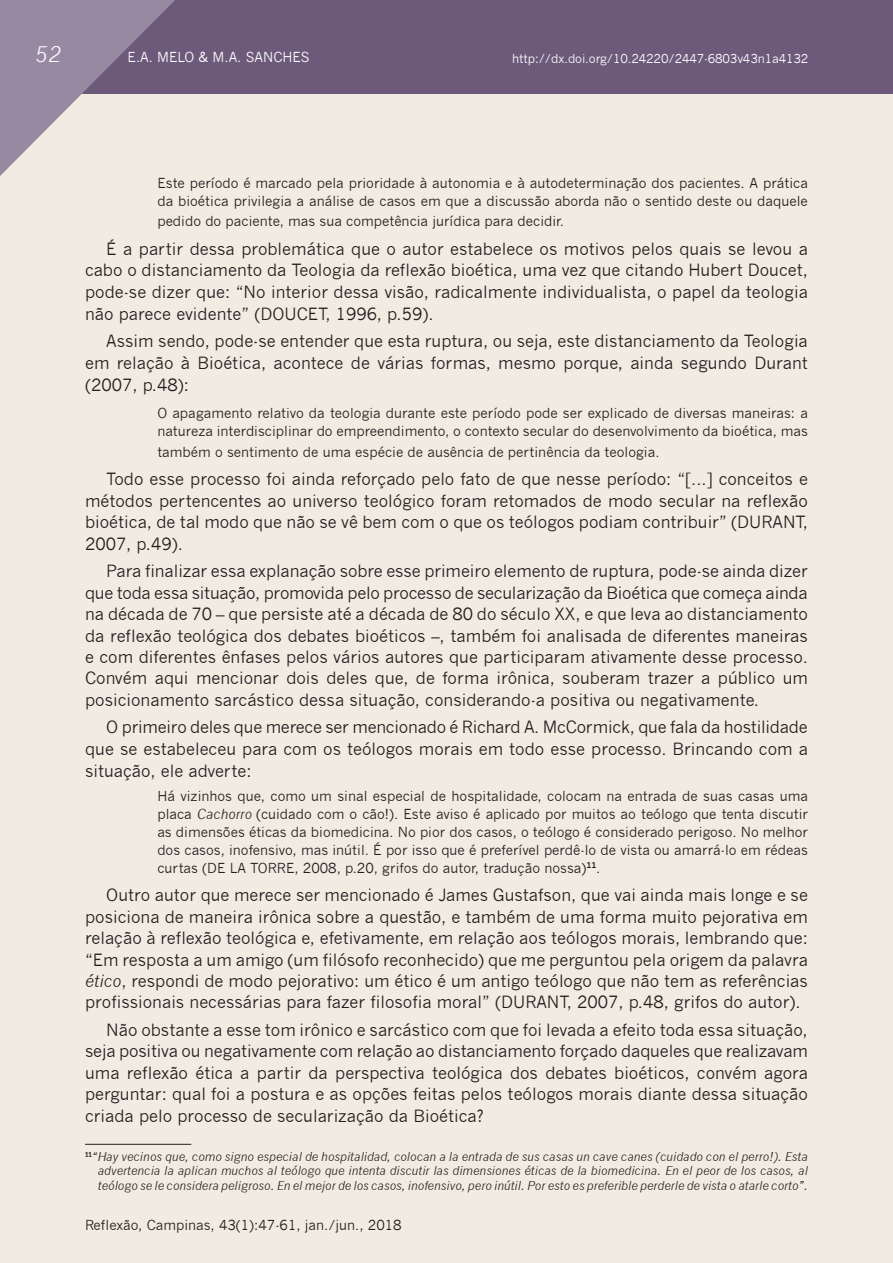
<style>
.page{position:relative;width:893px;height:1263px;background:#fff}
.page>*{position:absolute;margin:0;border:0;box-sizing:border-box;transform-origin:0 0}
.t1{font:italic 21px "News Gothic";color:#fff}
.t2{font:16.5px/21.5px "News Gothic";color:#231f20;text-align:justify}
.t3{font:13.5px/18px "News Gothic";color:#231f20}
.t4{font:13.5px "News Gothic";color:#fff}
.t5{font:italic 12px/14.2px "News Gothic";color:#231f20;text-align:justify}
.t6{font:12px "News Gothic";letter-spacing:-.01em;color:#fff}
.s1{font-style:italic}
</style>
<div class="page">
<div style="left:0;top:93px;width:893px;height:1170px;background:#f1ebe1"></div>
<div style="left:0;top:0;width:893px;height:93px;background:#6d597a"></div>
<svg style="left:0;top:0;width:176px;height:176px"></svg>
<hr style="left:85px;top:1144px;width:106px;height:1px;background:#231f20">
<p class="t1" style="left:36px;top:42px;width:28px">52</p>
<p class="t4" style="left:128px;top:49px;width:184px">E.A. MELO &amp; M.A. SANCHES</p>
<p class="t6" style="left:512px;top:51px;width:298px">http://dx.doi.org/10.24220/2447-6803v43n1a4132</p>
<p class="t3" style="left:157px;top:174px;width:652px">Este período é marcado pela prioridade à autonomia e à autodeterminação dos pacientes. A prática da bioética privilegia a análise de casos em que a discussão aborda não o sentido deste ou daquele</p>
<p class="t3" style="left:157px;top:212px;width:408px">pedido do paciente, mas sua competência jurídica para decidir.</p>
<p class="t2" style="left:85px;top:238px;width:724px;text-indent:21px">É a partir dessa problemática que o autor estabelece os motivos pelos quais se levou a cabo o distanciamento da Teologia da reflexão bioética, uma vez que citando Hubert Doucet, pode-se dizer que: “No interior dessa visão, radicalmente individualista, o papel da teologia não parece evidente” (DOUCET, 1996, p.59).</p>
<p class="t2" style="left:85px;top:331px;width:724px;text-indent:21px">Assim sendo, pode-se entender que esta ruptura, ou seja, este distanciamento da Teologia em relação à Bioética, acontece de várias formas, mesmo porque, ainda segundo Durant (2007, p.48):</p>
<p class="t3" style="left:157px;top:404px;width:652px">O apagamento relativo da teologia durante este período pode ser explicado de diversas maneiras: a natureza interdisciplinar do empreendimento, o contexto secular do desenvolvimento da bioética, mas</p>
<p class="t3" style="left:157px;top:443px;width:504px">também o sentimento de uma espécie de ausência de pertinência da teologia.</p>
<p class="t2" style="left:85px;top:469px;width:724px;text-indent:21px">Todo esse processo foi ainda reforçado pelo fato de que nesse período: “[...] conceitos e métodos pertencentes ao universo teológico foram retomados de modo secular na reflexão bioética, de tal modo que não se vê bem com o que os teólogos podiam contribuir” (DURANT, 2007, p.49).</p>
<p class="t2" style="left:85px;top:560px;width:724px;text-indent:21px">Para finalizar essa explanação sobre esse primeiro elemento de ruptura, pode-se ainda dizer que toda essa situação, promovida pelo processo de secularização da Bioética que começa ainda na década de 70 – que persiste até a década de 80 do século XX, e que leva ao distanciamento da reflexão teológica dos debates bioéticos –, também foi analisada de diferentes maneiras e com diferentes ênfases pelos vários autores que participaram ativamente desse processo.<br>Convém aqui mencionar dois deles que, de forma irônica, souberam trazer a público um posicionamento sarcástico dessa situação, considerando-a positiva ou negativamente.</p>
<p class="t2" style="left:85px;top:716px;width:724px;text-indent:21px">O primeiro deles que merece ser mencionado é Richard A. McCormick, que fala da hostilidade que se estabeleceu para com os teólogos morais em todo esse processo. Brincando com a situação, ele adverte:</p>
<p class="t3" style="left:157px;top:787px;width:652px;text-align:justify">Há vizinhos que, como um sinal especial de hospitalidade, colocam na entrada de suas casas uma placa <span class="s1">Cachorro</span> (cuidado com o cão!). Este aviso é aplicado por muitos ao teólogo que tenta discutir as dimensões éticas da biomedicina. No pior dos casos, o teólogo é considerado perigoso. No melhor dos casos, inofensivo, mas inútil. É por isso que é preferível perdê-lo de vista ou amarrá-lo em rédeas curtas (DE LA TORRE, 2008, p.20, grifos do autor, tradução nossa)<sup>11</sup>.</p>
<p class="t2" style="left:85px;top:884px;width:724px;text-indent:21px">Outro autor que merece ser mencionado é James Gustafson, que vai ainda mais longe e se posiciona de maneira irônica sobre a questão, e também de uma forma muito pejorativa em relação à reflexão teológica e, efetivamente, em relação aos teólogos morais, lembrando que: “Em resposta a um amigo (um filósofo reconhecido) que me perguntou pela origem da palavra <span class="s1">ético</span>, respondi de modo pejorativo: um ético é um antigo teólogo que não tem as referências profissionais necessárias para fazer filosofia moral” (DURANT, 2007, p.48, grifos do autor).</p>
<p class="t2" style="left:85px;top:1019px;width:724px;text-indent:21px">Não obstante a esse tom irônico e sarcástico com que foi levada a efeito toda essa situação, seja positiva ou negativamente com relação ao distanciamento forçado daqueles que realizavam uma reflexão ética a partir da perspectiva teológica dos debates bioéticos, convém agora perguntar: qual foi a postura e as opções feitas pelos teólogos morais diante dessa situação criada pelo processo de secularização da Bioética?</p>
<p class="t5" style="left:98px;top:1150px;width:712px;text-indent:-13px"><sup>11</sup>“Hay vecinos que, como signo especial de hospitalidad, colocan a la entrada de sus casas un cave canes (cuidado con el perro!). Esta advertencia la aplican muchos al teólogo que intenta discutir las dimensiones éticas de la biomedicina. En el peor de los casos, al teólogo se le considera peligroso. En el mejor de los casos, inofensivo, pero inútil. Por esto es preferible perderle de vista o atarle corto”.</p>
<p class="t3" style="left:85px;top:1216px;width:318px">Reflexão, Campinas, 43(1):47-61, jan./jun., 2018</p>
</div>
